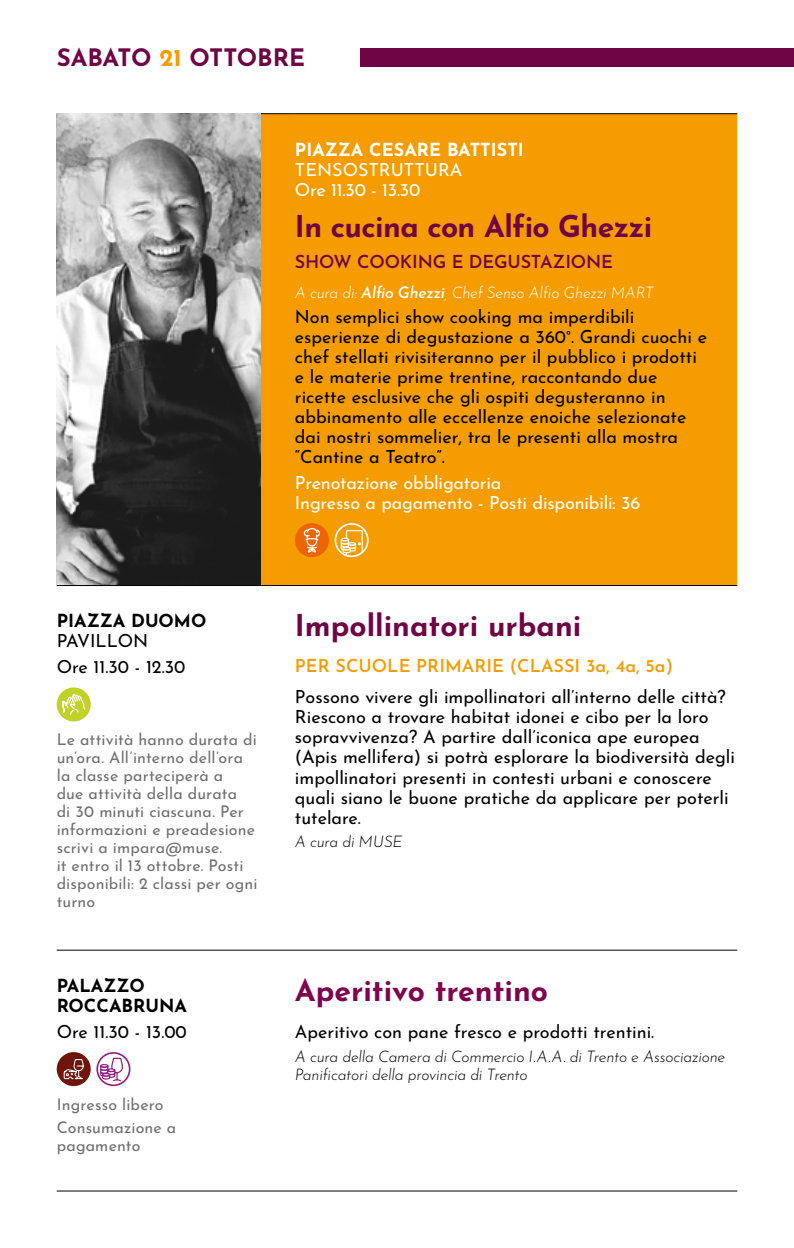
<style>
.page{position:relative;width:794px;height:1248px;background:#fff}
.page>*{position:absolute;margin:0;border:0;box-sizing:border-box;transform-origin:0 0}
.t1{font:700 30px "Josefin Sans";letter-spacing:-.01em;color:#700545}
.t2{font:700 30px "Josefin Sans";color:#80054e}
.t3{font:700 24px "Josefin Sans";color:#700545}
.t4{font:18px/20px "Josefin Sans";color:#000}
.t5{font:18px/20px "Josefin Sans";letter-spacing:-.01em;color:#fff}
.t6{font:600 18px "Josefin Sans";color:#f59c00}
.t7{font:700 18px/20px "Josefin Sans";color:#000}
.t8{font:600 18px "Josefin Sans";letter-spacing:-.01em;color:#700545}
.t9{font:700 18px "Josefin Sans";color:#fff}
.t10{font:16px/18px "Josefin Sans";letter-spacing:.005em;color:#706f6f}
.t11{font:italic 300 16px/18px "Josefin Sans";letter-spacing:-.015em;color:#000}
.t12{font:italic 300 16px "Josefin Sans";letter-spacing:-.015em;color:#fff}
.s1{color:#f59c00}
.s2{font-weight:500}
</style>
<div class="page">
<div style="left:360px;top:48px;width:434px;height:19px;background:#700545"></div>
<div style="left:57px;top:114px;width:680px;height:471px;background:#f59c00"></div>
<hr style="left:57px;top:113px;width:238px;height:1px;background:#000">
<hr style="left:295px;top:113px;width:442px;height:1px;background:#000">
<hr style="left:57px;top:585px;width:238px;height:1px;background:#000">
<hr style="left:295px;top:585px;width:442px;height:1px;background:#000">
<hr style="left:57px;top:949px;width:238px;height:1px;background:#000">
<hr style="left:295px;top:949px;width:442px;height:1px;background:#000">
<hr style="left:57px;top:1190px;width:238px;height:1px;background:#000">
<hr style="left:295px;top:1190px;width:442px;height:1px;background:#000">
<img style="left:57px;top:114px;width:204px;height:470px">
<div style="left:295px;top:523px;width:34px;height:34px;background:#ec6608;border-radius:50%"></div>
<svg style="left:303px;top:528px;width:17px;height:25px"></svg>
<div style="left:335px;top:523px;width:34px;height:34px;border:2px solid #fff;border-radius:50%"></div>
<svg style="left:340px;top:529px;width:24px;height:28px"></svg>
<div style="left:57px;top:687px;width:34px;height:34px;background:#c0d127;border-radius:50%"></div>
<svg style="left:62px;top:694px;width:23px;height:21px"></svg>
<div style="left:57px;top:1051px;width:34px;height:34px;background:#70150b;border-radius:50%"></div>
<svg style="left:63px;top:1059px;width:21px;height:20px"></svg>
<div style="left:96px;top:1051px;width:34px;height:34px;border:2px solid #951b81;border-radius:50%"></div>
<svg style="left:100px;top:1057px;width:24px;height:25px"></svg>
<h2 class="t3" style="left:57px;top:37px;width:250px">SABATO <span class="s1">21</span> OTTOBRE</h2>
<p class="t9" style="left:295px;top:133px;width:230px">PIAZZA CESARE BATTISTI</p>
<p class="t5" style="left:295px;top:157px;width:169px">TENSOSTRUTTURA<br>Ore 11.30 - 13.30</p>
<h1 class="t1" style="left:295px;top:200px;width:359px">In cucina con Alfio Ghezzi</h1>
<p class="t8" style="left:295px;top:246px;width:319px">SHOW COOKING E DEGUSTAZIONE</p>
<p class="t12" style="left:295px;top:278px;width:360px">A cura di: <span class="s2">Alfio Ghezzi</span>, Chef Senso Alfio Ghezzi MART</p>
<p class="t4" style="left:295px;top:305px;width:414px">Non semplici show cooking ma imperdibili esperienze di degustazione a 360°. Grandi cuochi e chef stellati rivisiteranno per il pubblico i prodotti e le materie prime trentine, raccontando due ricette esclusive che gli ospiti degusteranno in abbinamento alle eccellenze enoiche selezionate dai nostri sommelier, tra le presenti alla mostra “Cantine a Teatro”.</p>
<p class="t5" style="left:295px;top:470px;width:347px">Prenotazione obbligatoria<br>Ingresso a pagamento - Posti disponibili: 36</p>
<p class="t7" style="left:57px;top:608px;width:151px">PIAZZA DUOMO</p>
<p class="t4" style="left:57px;top:626px;width:130px;line-height:25.6px">PAVILLON<br>Ore 11.30 - 12.30</p>
<p class="t10" style="left:57px;top:728px;width:202px">Le attività hanno durata di un’ora. All’interno dell’ora la classe parteciperà a<br>due attività della durata<br>di 30 minuti ciascuna. Per informazioni e preadesione scrivi a impara@muse.<br>it entro il 13 ottobre. Posti disponibili: 2 classi per ogni turno</p>
<p class="t7" style="left:57px;top:972px;width:132px">PALAZZO<br>ROCCABRUNA</p>
<p class="t4" style="left:57px;top:1019px;width:132px">Ore 11.30 - 13.00</p>
<p class="t10" style="left:57px;top:1090px;width:121px;line-height:23.6px">Ingresso libero<br>Consumazione a</p>
<p class="t10" style="left:57px;top:1134px;width:85px">pagamento</p>
<h1 class="t1" style="left:295px;top:599px;width:288px">Impollinatori urbani</h1>
<p class="t6" style="left:295px;top:650px;width:380px">PER SCUOLE PRIMARIE (CLASSI 3a, 4a, 5a)</p>
<p class="t4" style="left:295px;top:685px;width:442px">Possono vivere gli impollinatori all’interno delle città?<br>Riescono a trovare habitat idonei e cibo per la loro sopravvivenza? A partire dall’iconica ape europea (Apis mellifera) si potrà esplorare la biodiversità degli impollinatori presenti in contesti urbani e conoscere quali siano le buone pratiche da applicare per poterli tutelare.</p>
<p class="t11" style="left:295px;top:830px;width:109px">A cura di MUSE</p>
<h1 class="t2" style="left:295px;top:963px;width:255px">Aperitivo trentino</h1>
<p class="t4" style="left:295px;top:1019px;width:361px">Aperitivo con pane fresco e prodotti trentini.</p>
<p class="t11" style="left:295px;top:1045px;width:432px">A cura della Camera di Commercio I.A.A. di Trento e Associazione<br>Panificatori della provincia di Trento</p>
</div>
